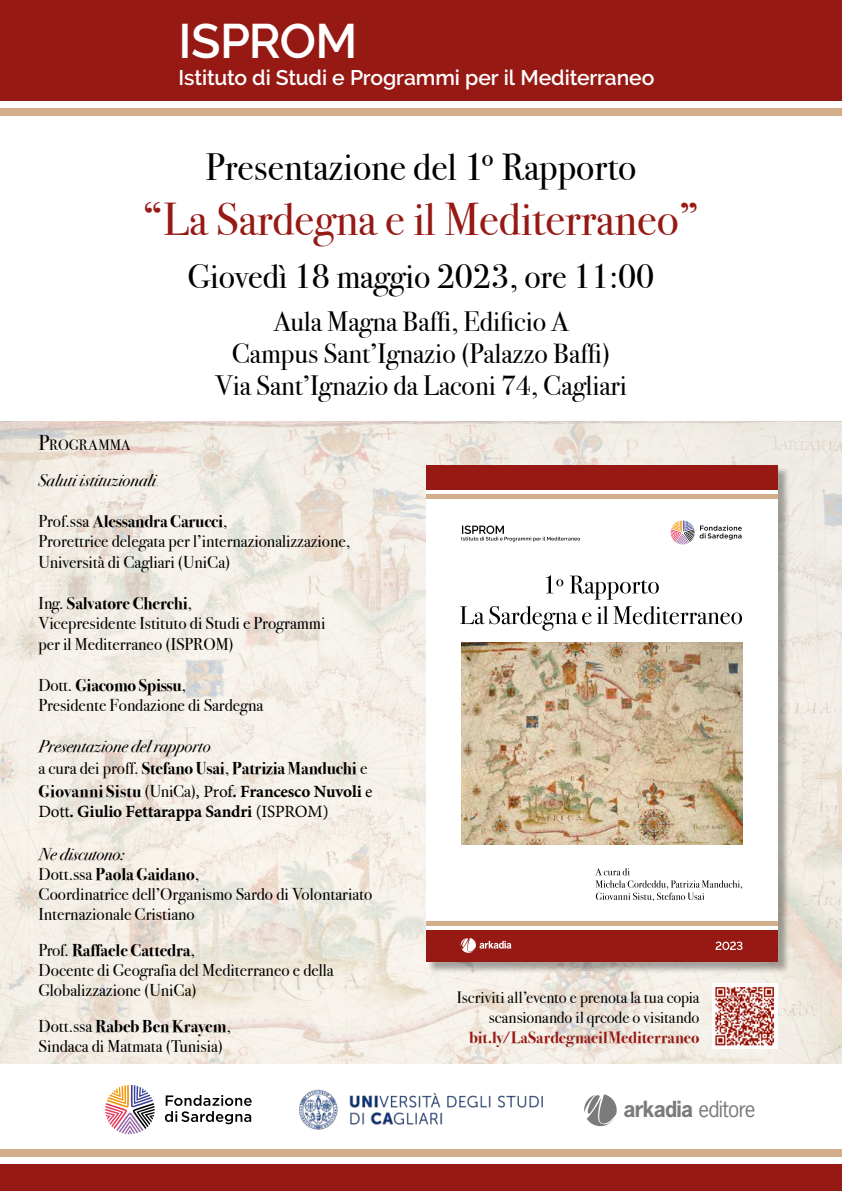
<style>
.page{position:relative;width:842px;height:1191px;background:#fff}
.page>*{position:absolute;margin:0;border:0;box-sizing:border-box;transform-origin:0 0}
.t1{font:600 48.2px "Raleway";letter-spacing:-.015em;color:#fff}
.t2{font:46px "Bodoni Svty Two ITCTT";color:#961914}
.t3{font:38px "Bodoni Svty Two ITCTT";color:#000}
.t4{font:34px "Bodoni Svty Two ITCTT";color:#000}
.t5{font:28px/32px "Bodoni Svty Two ITCTT";color:#000;text-align:center}
.t6{font:600 21.1px "Raleway";letter-spacing:-.005em;color:#fff}
.t7{font:700 20.9px "News Gothic";letter-spacing:-.035em;color:#7c7b7b}
.t8{font:17.2px/20.4px "Bodoni Svty Two ITCTT";color:#000}
.t9{font:700 17.2px/20.5px "Minion Pro";letter-spacing:-.01em;color:#000}
.t10{font:700 17.2px/22.1px "Bodoni Svty Two ITCTT";letter-spacing:-.01em;color:#000}
.t11{font:italic 17.2px "Bodoni Svty Two ITCTT";letter-spacing:.005em;color:#000}
.t12{font:16.4px/19.7px "Bodoni Svty Two ITCTT";color:#000;text-align:right}
.t13{font:700 16.4px "Bodoni Svty Two ITCTT";color:#961914}
.t14{font:15px "Bodoni Svty Two ITCTT";color:#000}
.s1{font-size:21.4px}
.s2{font-weight:700}
.s3{font-weight:400;font-style:italic}
.s4{font-weight:400}
.s5{font-family:"Bodoni Svty Two ITCTT"}
.s6{font-family:"Bodoni Svty Two ITCTT";font-weight:400}
.s7{font-style:italic}
</style>
<div class="page">
<img style="left:0;top:421px;width:842px;height:642px">
<div style="left:427px;top:466px;width:363px;height:507px;background:#000;opacity:.33"></div>
<div style="left:426px;top:465px;width:351px;height:496px;background:#fff"></div>
<div style="left:426px;top:465px;width:351px;height:25px;background:#961914"></div>
<div style="left:426px;top:930px;width:351px;height:31px;background:#961914"></div>
<hr style="left:426px;top:494px;width:351px;height:4px;background:#d2ae8a">
<hr style="left:426px;top:922px;width:351px;height:4px;background:#d2ae8a">
<svg style="left:671px;top:520px;width:71px;height:24px"></svg>
<img style="left:461px;top:642px;width:281px;height:202px">
<svg style="left:460px;top:606px;width:282px;height:24px"></svg>
<svg style="left:546px;top:575px;width:113px;height:24px"></svg>
<svg style="left:461px;top:525px;width:119px;height:16px"></svg>
<svg style="left:716px;top:941px;width:26px;height:9px"></svg>
<svg style="left:595px;top:868px;width:147px;height:33px"></svg>
<svg style="left:461px;top:938px;width:50px;height:14px"></svg>
<div style="left:0;top:0;width:842px;height:101px;background:#961914"></div>
<div style="left:0;top:1164px;width:842px;height:27px;background:#961914"></div>
<div style="left:0;top:108px;width:842px;height:8px;background:#d2ae8a"></div>
<div style="left:0;top:1149px;width:842px;height:8px;background:#d2ae8a"></div>
<svg style="left:165px;top:1095px;width:87px;height:29px"></svg>
<svg style="left:105px;top:1085px;width:50px;height:49px"></svg>
<svg style="left:584px;top:1094px;width:33px;height:32px"></svg>
<img style="left:712px;top:983px;width:65px;height:65px">
<img style="left:299px;top:1089px;width:244px;height:41px">
<h1 class="t1" style="left:178px;top:13px;width:180px">ISPROM</h1>
<p class="t6" style="left:178px;top:65px;width:478px">Istituto di Studi e Programmi per il Mediterraneo</p>
<h3 class="t3" style="left:206px;top:136px;width:432px">Presentazione del 1º Rapporto</h3>
<h2 class="t2" style="left:143px;top:182px;width:558px">“La Sardegna e il Mediterraneo”</h2>
<h3 class="t4" style="left:188px;top:248px;width:468px">Giovedì 18 maggio 2023, ore 11:00</h3>
<h3 class="t5" style="left:215px;top:302px;width:413px">Aula Magna Baffi, Edificio A<br>Campus Sant’Ignazio (Palazzo Baffi)<br>Via Sant’Ignazio da Laconi 74, Cagliari</h3>
<p class="t14" style="left:38px;top:432px;width:93px"><span class="s1">P</span>ROGRAMMA</p>
<p class="t11" style="left:38px;top:465px;width:119px">Saluti istituzionali</p>
<p class="t8" style="left:38px;top:509px;width:313px">Prof.ssa <span class="s2">Alessandra Carucci</span>,<br>Prorettrice delegata per l’internazionalizzazione,<br>Università di Cagliari (UniCa)</p>
<p class="t8" style="left:38px;top:591px;width:288px">Ing. <span class="s2">Salvatore Cherchi</span>,<br>Vicepresidente Istituto di Studi e Programmi per il Mediterraneo (ISPROM)</p>
<p class="t8" style="left:38px;top:673px;width:226px">Dott. <span class="s2">Giacomo Spissu</span>,<br>Presidente Fondazione di Sardegna</p>
<p class="t10" style="left:38px;top:734px;width:330px"><span class="s3">Presentazione del rapporto<br></span><span class="s4">a cura dei proff.</span> Stefano Usai<span class="s4">,</span> Patrizia Manduchi <span class="s4">e</span></p>
<p class="t9" style="left:38px;top:780px;width:335px"><span class="s5">Giovanni Sistu</span> <span class="s6">(UniCa)</span><span class="s4">, Prof</span>. Francesco Nuvoli <span class="s4">e<br>Dott</span>. Giulio Fettarappa Sandri <span class="s4">(ISPROM)</span></p>
<p class="t8" style="left:38px;top:842px;width:335px;line-height:20.1px"><span class="s7">Ne discutono:<br></span>Dott.ssa <span class="s2">Paola Gaidano</span>,<br>Coordinatrice dell’Organismo Sardo di Volontariato<br>Internazionale Cristiano</p>
<p class="t8" style="left:38px;top:937px;width:297px">Prof. <span class="s2">Raffaele Cattedra</span>,<br>Docente di Geografia del Mediterraneo e della<br>Globalizzazione (UniCa)</p>
<p class="t8" style="left:38px;top:1013px;width:194px">Dott.ssa <span class="s2">Rabeb Ben Krayem</span>,<br>Sindaca di Matmata (Tunisia)</p>
<p class="t12" style="left:457px;top:986px;width:244px">Iscriviti all’evento e prenota la tua copia scansionando il qrcode o visitando</p>
<p class="t13" style="left:470px;top:1023px;width:231px">bit.ly/LaSardegnaeilMediterraneo</p>
<p class="t7" style="left:623px;top:1095px;width:134px">arkadia <span class="s4">editore</span></p>
</div>
